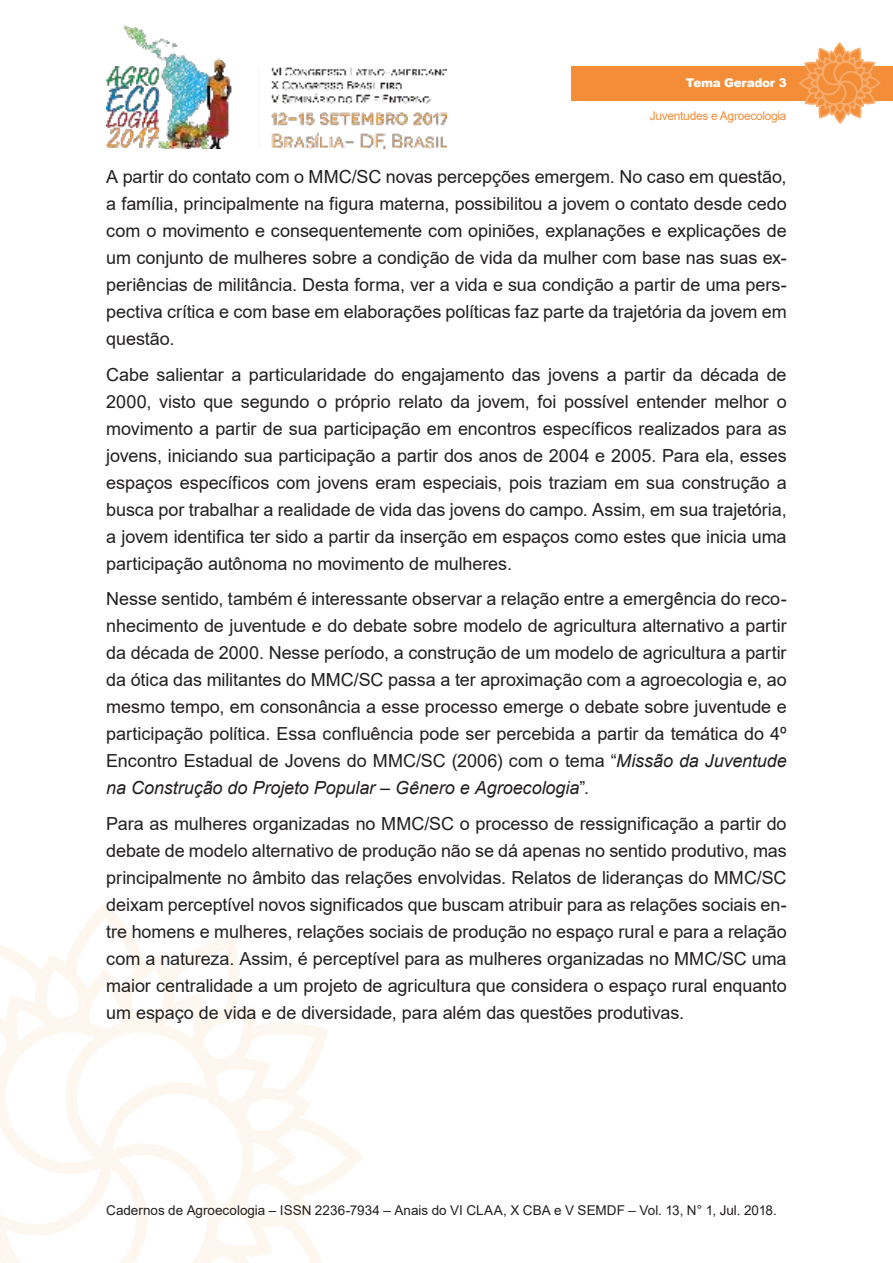
<style>
.page{position:relative;width:893px;height:1263px;background:#fff}
.page>*{position:absolute;margin:0;border:0;box-sizing:border-box;transform-origin:0 0}
.t1{font:18px/27px "Arial";letter-spacing:-.005em;color:#221f1f;text-align:justify}
.t2{font:13.5px "Arial";color:#221f1f}
.t3{font:12px "Arial";letter-spacing:-.025em;color:#f38d38}
.t4{font:900 12px "Arial";letter-spacing:-.025em;color:#fff}
.s1{font-style:italic}
</style>
<div class="page">
<img style="left:106px;top:25px;width:340px;height:124px">
<svg style="left:0;top:910px;width:363px;height:353px"></svg>
<div style="left:571px;top:66px;width:322px;height:34px;background:#f38d38"></div>
<svg style="left:798px;top:43px;width:83px;height:81px"></svg>
<p class="t4" style="left:686px;top:76px;width:102px">Tema Gerador 3</p>
<p class="t3" style="left:650px;top:112px;width:138px">Juventudes e Agroecologia</p>
<p class="t1" style="left:106px;top:165px;width:682px">A partir do contato com o MMC/SC novas percepções emergem. No caso em questão, a família, principalmente na figura materna, possibilitou a jovem o contato desde cedo com o movimento e consequentemente com opiniões, explanações e explicações de um conjunto de mulheres sobre a condição de vida da mulher com base nas suas ex&shy;periências de militância. Desta forma, ver a vida e sua condição a partir de uma pers&shy;pectiva crítica e com base em elaborações políticas faz parte da trajetória da jovem em questão.</p>
<p class="t1" style="left:106px;top:363px;width:682px">Cabe salientar a particularidade do engajamento das jovens a partir da década de 2000, visto que segundo o próprio relato da jovem, foi possível entender melhor o movimento a partir de sua participação em encontros específicos realizados para as jovens, iniciando sua participação a partir dos anos de 2004 e 2005. Para ela, esses espaços específicos com jovens eram especiais, pois traziam em sua construção a busca por trabalhar a realidade de vida das jovens do campo. Assim, em sua trajetória, a jovem identifica ter sido a partir da inserção em espaços como estes que inicia uma participação autônoma no movimento de mulheres.</p>
<p class="t1" style="left:106px;top:587px;width:682px">Nesse sentido, também é interessante observar a relação entre a emergência do reco&shy;nhecimento de juventude e do debate sobre modelo de agricultura alternativo a partir da década de 2000. Nesse período, a construção de um modelo de agricultura a partir da ótica das militantes do MMC/SC passa a ter aproximação com a agroecologia e, ao mesmo tempo, em consonância a esse processo emerge o debate sobre juventude e participação política. Essa confluência pode ser percebida a partir da temática do 4º Encontro Estadual de Jovens do MMC/SC (2006) com o tema “<span class="s1">Missão da Juventude na Construção do Projeto Popular – Gênero e Agroecologia</span>”.</p>
<p class="t1" style="left:106px;top:812px;width:682px">Para as mulheres organizadas no MMC/SC o processo de ressignificação a partir do debate de modelo alternativo de produção não se dá apenas no sentido produtivo, mas principalmente no âmbito das relações envolvidas. Relatos de lideranças do MMC/SC deixam perceptível novos significados que buscam atribuir para as relações sociais en&shy;tre homens e mulheres, relações sociais de produção no espaço rural e para a relação com a natureza. Assim, é perceptível para as mulheres organizadas no MMC/SC uma maior centralidade a um projeto de agricultura que considera o espaço rural enquanto um espaço de vida e de diversidade, para além das questões produtivas.</p>
<p class="t2" style="left:106px;top:1205px;width:672px">Cadernos de Agroecologia – ISSN 2236-7934 – Anais do VI CLAA, X CBA e V SEMDF – Vol. 13, N° 1, Jul. 2018.</p>
</div>
